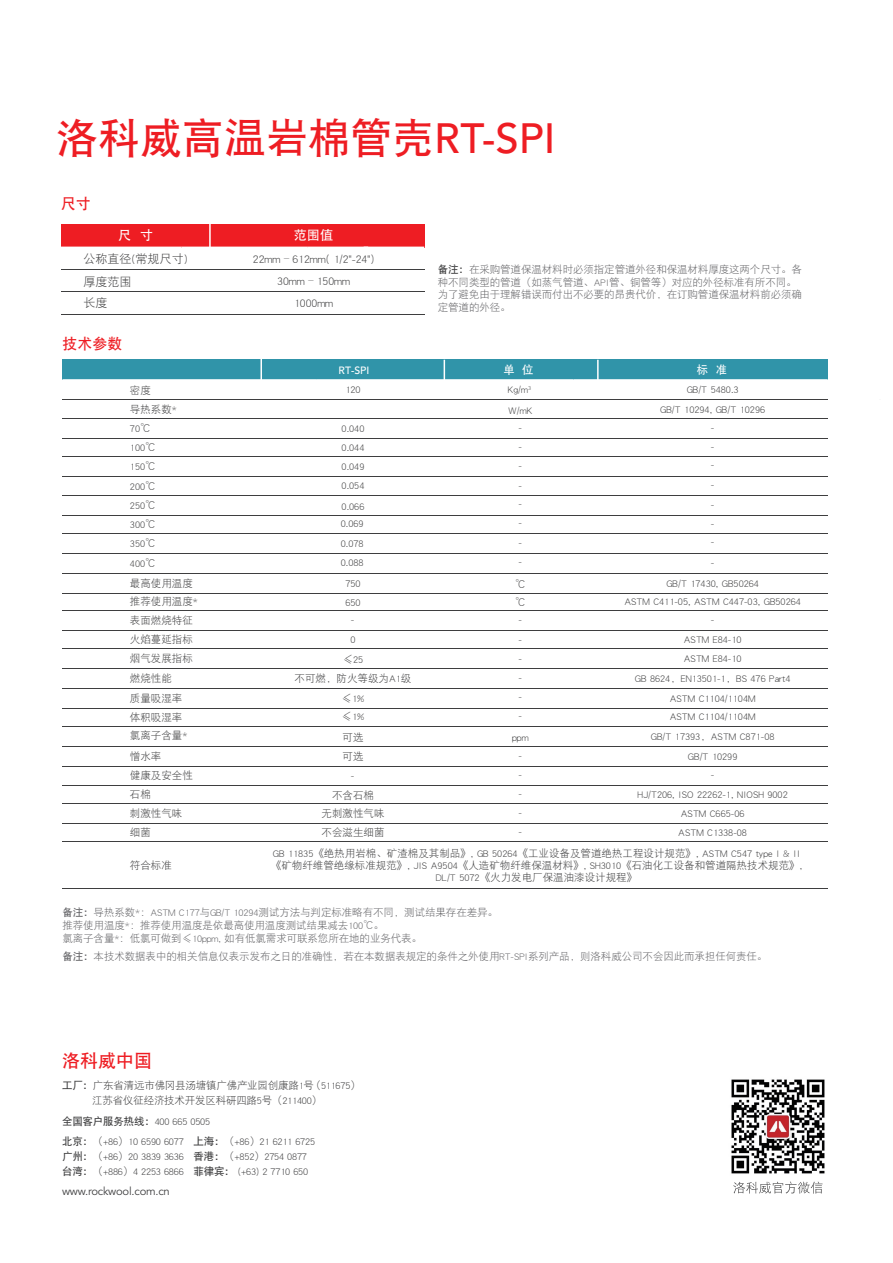
<style>
.page{position:relative;width:893px;height:1263px;background:#fff}
.page>*{position:absolute;margin:0;border:0;box-sizing:border-box;transform-origin:0 0}
.t1{font:42px "DFP Hei W7";color:#ee1d23}
.t2{font:18px "DFP Hei W7";color:#ee1d23}
.t3{font:15px "DFP Hei W7";color:#ee1d23}
.t4{font:13.05px "DF Hei W5 A G Bpc EUC H";color:#fff}
.t5{font:12px "DFP Hei W3";color:#3e3e3f}
.t6{font:11.4px "DF Hei W5 A G Bpc EUC H";color:#fff}
.t7{font:11.25px "Avenir LT Std";letter-spacing:-.02em;color:#3e3e3f}
.t8{font:10.5px/19px "DFP Hei W3";color:#3e3e3f}
.t9{font:10.5px/12.6px "DFP Hei W3";letter-spacing:-.01em;color:#636366}
.t10{font:10.5px/15.1px "DFP Hei W3";letter-spacing:-.02em;color:#3e3e3f}
.t11{font:500 10.5px "Avenir LT Std";color:#fff}
.s1{font-family:"Avenir LT Std";font-weight:500}
.s2{font-family:"Adobe Song Std";font-weight:300}
.s3{font-family:"DFP Hei W7";color:#3e3e3f}
.s4{font-family:"DFP Hei W7"}
</style>
<div class="page">
<svg style="left:733px;top:1181px;width:89px;height:12px"></svg>
<img style="left:731px;top:1079px;width:94px;height:95px">
<hr style="left:61px;top:269px;width:363px;height:1px;background:#3e3e3f">
<hr style="left:61px;top:291px;width:363px;height:1px;background:#3e3e3f">
<hr style="left:61px;top:314px;width:363px;height:1px;background:#3e3e3f">
<div style="left:61px;top:224px;width:363px;height:23px;background:#ee1d23"></div>
<hr style="left:209px;top:223px;width:2px;height:24px;background:#fff">
<hr style="left:62px;top:399px;width:766px;height:1px;background:#3e3e3f">
<hr style="left:62px;top:418px;width:766px;height:1px;background:#3e3e3f">
<hr style="left:62px;top:438px;width:766px;height:1px;background:#3e3e3f">
<hr style="left:62px;top:456px;width:766px;height:1px;background:#3e3e3f">
<hr style="left:62px;top:476px;width:766px;height:1px;background:#3e3e3f">
<hr style="left:62px;top:495px;width:766px;height:1px;background:#3e3e3f">
<hr style="left:62px;top:515px;width:766px;height:1px;background:#3e3e3f">
<hr style="left:62px;top:533px;width:766px;height:1px;background:#3e3e3f">
<hr style="left:62px;top:553px;width:766px;height:1px;background:#3e3e3f">
<hr style="left:62px;top:573px;width:766px;height:1px;background:#3e3e3f">
<hr style="left:62px;top:593px;width:766px;height:1px;background:#3e3e3f">
<hr style="left:62px;top:610px;width:766px;height:1px;background:#3e3e3f">
<hr style="left:62px;top:630px;width:766px;height:1px;background:#3e3e3f">
<hr style="left:62px;top:648px;width:766px;height:1px;background:#3e3e3f">
<hr style="left:62px;top:668px;width:766px;height:1px;background:#3e3e3f">
<hr style="left:62px;top:688px;width:766px;height:1px;background:#3e3e3f">
<hr style="left:62px;top:708px;width:766px;height:1px;background:#3e3e3f">
<hr style="left:62px;top:726px;width:766px;height:1px;background:#3e3e3f">
<hr style="left:62px;top:746px;width:766px;height:1px;background:#3e3e3f">
<hr style="left:62px;top:766px;width:766px;height:1px;background:#3e3e3f">
<hr style="left:62px;top:785px;width:766px;height:1px;background:#3e3e3f">
<hr style="left:62px;top:803px;width:766px;height:1px;background:#3e3e3f">
<hr style="left:62px;top:823px;width:766px;height:1px;background:#3e3e3f">
<hr style="left:62px;top:841px;width:766px;height:1px;background:#3e3e3f">
<hr style="left:62px;top:888px;width:766px;height:1px;background:#3e3e3f">
<div style="left:62px;top:360px;width:766px;height:20px;background:#3094a9"></div>
<hr style="left:62px;top:379px;width:254px;height:2px;background:#fff">
<hr style="left:316px;top:379px;width:257px;height:2px;background:#fff">
<hr style="left:573px;top:379px;width:127px;height:2px;background:#fff">
<hr style="left:700px;top:379px;width:128px;height:2px;background:#fff">
<hr style="left:260px;top:357px;width:2px;height:25px;background:#fff">
<svg style="left:444px;top:360px;width:1px;height:19px"></svg>
<hr style="left:597px;top:360px;width:2px;height:20px;background:#fff">
<h1 class="t1" style="left:56px;top:117px;width:501px">洛科威高温岩棉管壳<span class="s1">RT-SPI</span></h1>
<h3 class="t3" style="left:61px;top:196px;width:31px">尺寸</h3>
<p class="t4" style="left:118px;top:228px;width:36px">尺 寸</p>
<p class="t4" style="left:294px;top:228px;width:41px">范围值</p>
<p class="t5" style="left:83px;top:275px;width:50px">厚度范围</p>
<p class="t5" style="left:83px;top:253px;width:106px">公称直径(常规尺寸)</p>
<p class="t5" style="left:83px;top:297px;width:26px">长度</p>
<p class="t5" style="left:253px;top:253px;width:123px">22mm<span class="s2">–</span>612mm( 1/2''-24'')</p>
<p class="t5" style="left:294px;top:297px;width:41px">1000mm</p>
<p class="t9" style="left:438px;top:263px;width:366px"><span class="s3">备注：</span>在采购管道保温材料时必须指定管道外径和保温材料厚度这两个尺寸。各种不同类型的管道（如蒸气管道、API管、铜管等）对应的外径标准有所不同。为了避免由于理解错误而付出不必要的昂贵代价，在订购管道保温材料前必须确定管道的外径。</p>
<p class="t5" style="left:277px;top:275px;width:74px">30mm<span class="s2">–</span>150mm</p>
<h3 class="t3" style="left:63px;top:336px;width:61px">技术参数</h3>
<p class="t8" style="left:130px;top:380px;width:22px">密度</p>
<p class="t8" style="left:130px;top:419px;width:27px">70℃<br>100℃<br>150℃<br>200℃<br>250℃<br>300℃<br>350℃</p>
<p class="t8" style="left:130px;top:553px;width:64px;line-height:20.1px">400℃<br>最高使用温度</p>
<p class="t8" style="left:130px;top:592px;width:69px;line-height:18.6px">推荐使用温度*表面燃烧特征火焰蔓延指标</p>
<p class="t8" style="left:130px;top:649px;width:64px">烟气发展指标</p>
<p class="t8" style="left:130px;top:400px;width:48px">导热系数*</p>
<p class="t8" style="left:130px;top:668px;width:54px;line-height:19.8px">燃烧性能质量吸湿率</p>
<p class="t8" style="left:130px;top:707px;width:59px">体积吸湿率氯离子含量*</p>
<p class="t8" style="left:130px;top:746px;width:64px;line-height:19.6px">憎水率<br>健康及安全性</p>
<p class="t8" style="left:130px;top:784px;width:54px">石棉<br>刺激性气味细菌</p>
<p class="t8" style="left:130px;top:856px;width:43px">符合标准</p>
<p class="t11" style="left:339px;top:364px;width:32px">RT-SPI</p>
<p class="t6" style="left:503px;top:363px;width:32px">单 位</p>
<p class="t6" style="left:697px;top:363px;width:32px">标 准</p>
<p class="t8" style="left:345px;top:380px;width:17px">120</p>
<p class="t8" style="left:342px;top:419px;width:24px;text-align:justify">0.040<br>0.044<br>0.049<br>0.054<br>0.066</p>
<p class="t8" style="left:341px;top:513px;width:24px;line-height:20px">0.069<br>0.078</p>
<p class="t8" style="left:508px;top:380px;width:26px;line-height:20.2px">Kg/m<sup>3<br></sup>W/mK</p>
<p class="t8" style="left:519px;top:418px;width:5px;text-align:justify">- - -</p>
<p class="t8" style="left:519px;top:475px;width:5px;text-align:justify">- - - -</p>
<p class="t8" style="left:341px;top:552px;width:24px">0.088</p>
<p class="t8" style="left:519px;top:551px;width:5px">-</p>
<p class="t8" style="left:345px;top:573px;width:17px">750<br>650</p>
<p class="t8" style="left:515px;top:575px;width:12px;line-height:18.3px">℃ ℃</p>
<p class="t8" style="left:351px;top:610px;width:5px">-</p>
<p class="t8" style="left:519px;top:610px;width:5px;text-align:justify">- - - - - -</p>
<p class="t8" style="left:519px;top:746px;width:5px">-</p>
<p class="t8" style="left:351px;top:766px;width:5px">-</p>
<p class="t8" style="left:519px;top:765px;width:5px;text-align:justify">- - - -</p>
<p class="t8" style="left:343px;top:629px;width:22px;line-height:20.1px;text-align:center">0 ≤25</p>
<p class="t8" style="left:295px;top:668px;width:118px;line-height:20.1px;text-align:center">不可燃，防火等级为A1级≤1%</p>
<p class="t8" style="left:342px;top:707px;width:24px;line-height:19.6px;text-align:justify">≤1%可选可选</p>
<p class="t8" style="left:322px;top:785px;width:64px;line-height:18.6px;text-align:center">不含石棉<br>无刺激性气味不会滋生细菌</p>
<p class="t8" style="left:512px;top:727px;width:18px">ppm</p>
<p class="t8" style="left:660px;top:380px;width:106px;line-height:19.5px;text-align:center">GB/T 5480.3<br>GB/T 10294, GB/T 10296</p>
<p class="t8" style="left:711px;top:418px;width:5px;line-height:18.6px;text-align:justify">- - -</p>
<p class="t8" style="left:711px;top:474px;width:5px;line-height:19.8px">- -</p>
<p class="t8" style="left:711px;top:513px;width:5px;line-height:18.6px">- -</p>
<p class="t8" style="left:711px;top:553px;width:5px">-</p>
<p class="t8" style="left:624px;top:574px;width:178px;line-height:18.5px;text-align:center">GB/T 17430, GB50264<br>ASTM C411-05, ASTM C447-03, GB50264</p>
<p class="t8" style="left:684px;top:630px;width:59px">ASTM E84-10<br>ASTM E84-10</p>
<p class="t8" style="left:711px;top:610px;width:5px">-</p>
<p class="t8" style="left:635px;top:668px;width:157px;line-height:20px;text-align:center">GB 8624，EN13501-1，BS 476 Part4<br>ASTM C1104/1104M</p>
<p class="t8" style="left:651px;top:707px;width:125px;line-height:19.6px;text-align:center">ASTM C1104/1104M<br>GB/T 17393，ASTM C871-08<br>GB/T 10299</p>
<p class="t8" style="left:638px;top:785px;width:152px;text-align:center">HJ/T206, ISO 22262-1, NIOSH 9002<br>ASTM C665-06<br>ASTM C1338-08</p>
<p class="t8" style="left:711px;top:765px;width:5px">-</p>
<p class="t8" style="left:271px;top:847px;width:533px;line-height:12.1px;text-align:center">GB 11835《绝热用岩棉、矿渣棉及其制品》, GB 50264《工业设备及管道绝热工程设计规范》, ASTM C547 type I &amp; II《矿物纤维管绝缘标准规范》, JIS A9504《人造矿物纤维保温材料》, SH3010《石油化工设备和管道隔热技术规范》,<br>DL/T 5072《火力发电厂保温油漆设计规程》</p>
<p class="t9" style="left:62px;top:906px;width:437px"><span class="s4">备注：</span>导热系数*：ASTM C177与GB/T 10294测试方法与判定标准略有不同，测试结果存在差异。推荐使用温度*：推荐使用温度是依最高使用温度测试结果减去100℃。<br>氯离子含量*：低氯可做到≤10ppm, 如有低氯需求可联系您所在地的业务代表。</p>
<p class="t9" style="left:62px;top:950px;width:707px"><span class="s4">备注：</span>本技术数据表中的相关信息仅表示发布之日的准确性，若在本数据表规定的条件之外使用RT-SPI系列产品，则洛科威公司不会因此而承担任何责任。</p>
<h2 class="t2" style="left:62px;top:1052px;width:92px">洛科威中国</h2>
<p class="t10" style="left:92px;top:1077px;width:270px;text-indent:-30px"><span class="s4">工厂：</span>广东省清远市佛冈县汤塘镇广佛产业园创康路1号（511675）江苏省仪征经济技术开发区科研四路5号（211400）</p>
<p class="t10" style="left:62px;top:1111px;width:255px;line-height:20.4px"><span class="s4">全国客户服务热线：</span>400 665 0505<br><span class="s4">北京：</span>（+86）10 6590 6077 <span class="s4">上海：</span>（+86）21 6211 6725</p>
<p class="t10" style="left:62px;top:1149px;width:248px"><span class="s4">广州：</span>（+86）20 3839 3636 <span class="s4">香港：</span>（+852）2754 0877<span class="s4">台湾：</span>（+886）4 2253 6866 <span class="s4">菲律宾：</span> (+63) 2 7710 650</p>
<p class="t7" style="left:62px;top:1185px;width:109px">www.rockwool.com.cn</p>
</div>
